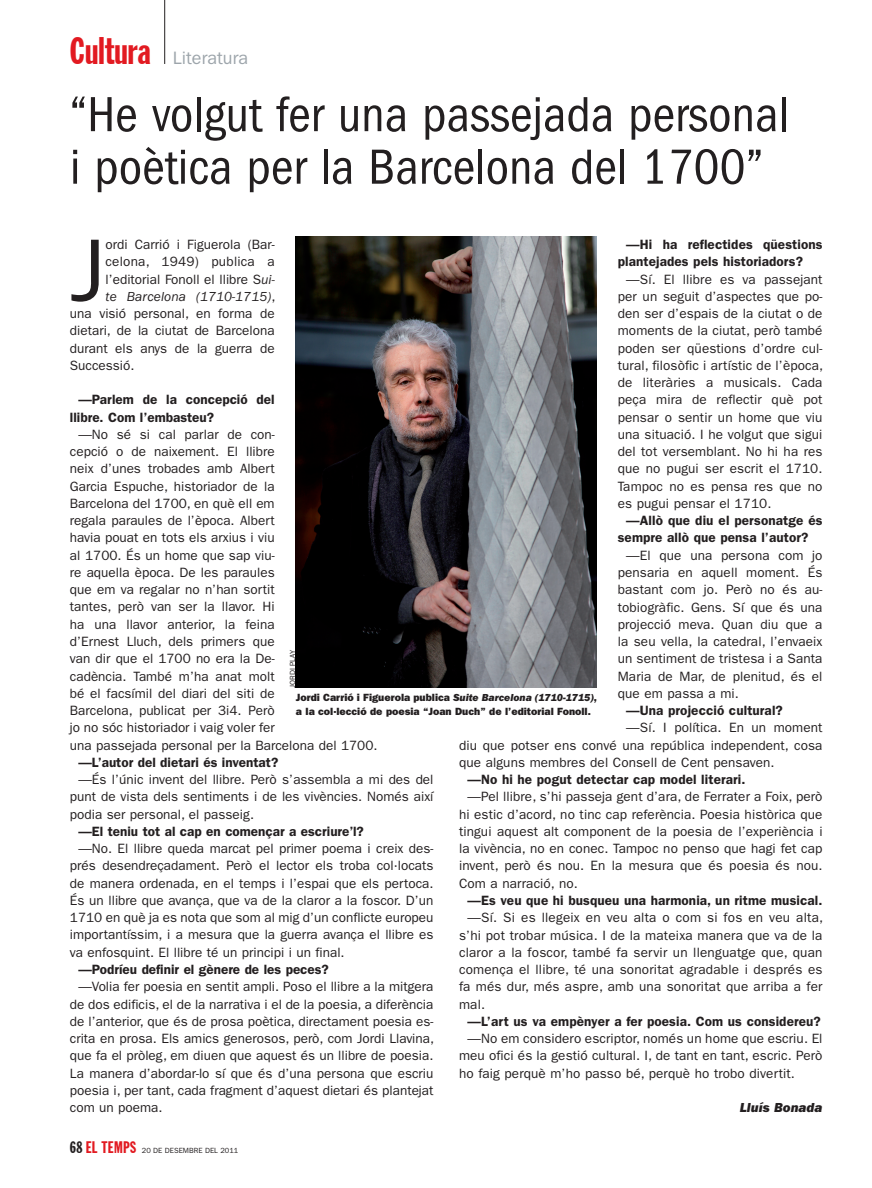
<style>
.page{position:relative;width:872px;height:1188px;background:#fff}
.page>*{position:absolute;margin:0;border:0;box-sizing:border-box;transform-origin:0 0}
.t1{font:88.95px "ITC Franklin Gothic Std";color:#231f20}
.t2{font:condensed 51px/52.5px "ITC Franklin Gothic Std";color:#231f20}
.t3{font:18px "ITC Franklin Gothic Std";color:#9da5ab}
.t4{font:13.5px/17.2px "ITC Franklin Gothic Std";color:#231f20;text-align:justify}
.t5{font:600 13.5px/17.2px "ITC Franklin Gothic Std";letter-spacing:.005em;color:#231f20}
.t6{font:italic 13.5px "ITC Franklin Gothic Std";letter-spacing:.01em;color:#231f20}
.t7{font:13.5px "ITC Franklin Gothic Std Hvy It";color:#231f20}
.t8{font:10.5px/13.5px "ITC Franklin Gothic Std Hvy";color:#231f20}
.t9{font:7.5px "ITC Franklin Gothic Std";letter-spacing:.005em;color:#231f20}
.s1{font-family:"Franklin Gothic EC";font-size:37.5px;color:#e21a21}
.s2{font-style:italic}
.s3{font-style:normal}
.s4{font-family:"ITC Franklin Gothic Std Hvy It"}
.s5{font-family:"Franklin Gothic EC";font-size:16.35px}
.s6{font-family:"Franklin Gothic EC";font-size:16.35px;color:#e21a21}
</style>
<div class="page">
<hr style="left:164px;top:0;width:1px;height:64px;background:#231f20">
<img style="left:296px;top:236px;width:301px;height:451px">
<h3 class="t3" style="left:70px;top:52px;width:180px"><span class="s1">Cultura</span> Literatura</h3>
<h2 class="t2" style="left:70px;top:92px;width:720px">“He volgut fer una passejada personal i poètica per la Barcelona del 1700”</h2>
<h1 class="t1" style="left:70px;top:239px;width:37px">J</h1>
<p class="t4" style="left:106px;top:237px;width:171px">ordi Carrió i Figuerola (Bar-</p>
<p class="t5" style="left:618px;top:237px;width:206px;text-indent:9px">—Hi ha reflectides qüestions plantejades pels historiadors?</p>
<p class="t4" style="left:618px;top:271px;width:207px;text-indent:9px">—Sí. El llibre es va passejant per un seguit d’aspectes que po&shy;den ser d’espais de la ciutat o de moments de la ciutat, però també poden ser qüestions d’ordre cul&shy;tural, filosòfic i artístic de l’època, de literàries a musicals. Cada peça mira de reflectir què pot pensar o sentir un home que viu una situació. I he volgut que sigui del tot versemblant. No hi ha res que no pugui ser escrit el 1710.<br>Tampoc no es pensa res que no es pugui pensar el 1710.</p>
<p class="t5" style="left:618px;top:513px;width:206px;text-indent:9px">—Allò que diu el personatge és sempre allò que pensa l’autor?</p>
<p class="t4" style="left:618px;top:547px;width:206px;text-indent:9px">—El que una persona com jo pensaria en aquell moment. És bastant com jo. Però no és au&shy;tobiogràfic. Gens. Sí que és una projecció meva. Quan diu que a la seu vella, la catedral, l’envaeix un sentiment de tristesa i a Santa Maria de Mar, de plenitud, és el que em passa a mi.</p>
<p class="t5" style="left:626px;top:703px;width:158px">—Una projecció cultural?</p>
<p class="t4" style="left:459px;top:720px;width:365px;text-indent:167px">—Sí. I política. En un moment diu que potser ens convé una república independent, cosa que alguns membres del Consell de Cent pensaven.</p>
<p class="t5" style="left:468px;top:772px;width:279px">—No hi he pogut detectar cap model literari.</p>
<p class="t4" style="left:459px;top:789px;width:365px;text-indent:9px">—Pel llibre, s’hi passeja gent d’ara, de Ferrater a Foix, però hi estic d’acord, no tinc cap referència. Poesia històrica que tingui aquest alt component de la poesia de l’experiència i la vivència, no en conec. Tampoc no penso que hagi fet cap invent, però és nou. En la mesura que és poesia és nou.<br>Com a narració, no.</p>
<p class="t5" style="left:468px;top:892px;width:357px">—Es veu que hi busqueu una harmonia, un ritme musical.</p>
<p class="t4" style="left:459px;top:910px;width:366px;text-indent:9px">—Sí. Si es llegeix en veu alta o com si fos en veu alta, s’hi pot trobar música. I de la mateixa manera que va de la claror a la foscor, també fa servir un llenguatge que, quan comença el llibre, té una sonoritat agradable i després es fa més dur, més aspre, amb una sonoritat que arriba a fer mal.</p>
<p class="t5" style="left:468px;top:1013px;width:355px">—L’art us va empènyer a fer poesia. Com us considereu?</p>
<p class="t4" style="left:459px;top:1030px;width:365px;text-indent:9px">—No em considero escriptor, només un home que escriu. El meu ofici és la gestió cultural. I, de tant en tant, escric. Però ho faig perquè m’ho passo bé, perquè ho trobo divertit.</p>
<p class="t7" style="left:740px;top:1102px;width:84px">Lluís Bonada</p>
<p class="t4" style="left:106px;top:254px;width:171px">celona, 1949) publica a</p>
<p class="t4" style="left:106px;top:271px;width:171px">l’editorial Fonoll el llibre S<span class="s2">ui-</span></p>
<p class="t6" style="left:106px;top:291px;width:171px">te Barcelona (1710-1715)<span class="s3">,</span></p>
<p class="t4" style="left:70px;top:306px;width:206px">una visió personal, en forma de</p>
<p class="t4" style="left:70px;top:323px;width:206px">dietari, de la ciutat de Barcelona</p>
<p class="t4" style="left:70px;top:340px;width:206px">durant els anys de la guerra de</p>
<p class="t4" style="left:70px;top:357px;width:66px">Successió.</p>
<p class="t5" style="left:70px;top:392px;width:206px;text-indent:9px">—Parlem de la concepció del llibre. Com l’embasteu?</p>
<p class="t4" style="left:70px;top:426px;width:309px;text-align:left;text-indent:9px">—No sé si cal parlar de con-<br>cepció o de naixement. El llibre<br>neix d’unes trobades amb Albert<br>Garcia Espuche, historiador de la<br>Barcelona del 1700, en què ell em<br>regala paraules de l’època. Albert<br>havia pouat en tots els arxius i viu<br>al 1700. És un home que sap viu-<br>re aquella època. De les paraules<br>que em va regalar no n’han sortit<br>tantes, però van ser la llavor. Hi<br>ha una llavor anterior, la feina<br>d’Ernest Lluch, dels primers que<br>van dir que el 1700 no era la De-<br>cadència. També m’ha anat molt<br>bé el facsímil del diari del siti de<br>Barcelona, publicat per 3i4. Però<br>jo no sóc historiador i vaig voler fer<br>una passejada personal per la Barcelona del 1700.</p>
<p class="t5" style="left:78px;top:754px;width:201px">—L’autor del dietari és inventat?</p>
<p class="t4" style="left:70px;top:771px;width:365px;text-indent:9px">—És l’únic invent del llibre. Però s’assembla a mi des del punt de vista dels sentiments i de les vivències. Només així podia ser personal, el passeig.</p>
<p class="t5" style="left:78px;top:823px;width:287px">—El teniu tot al cap en començar a escriure’l?</p>
<p class="t4" style="left:70px;top:840px;width:365px;text-indent:9px">—No. El llibre queda marcat pel primer poema i creix des&shy;prés desendreçadament. Però el lector els troba col·locats de manera ordenada, en el temps i l’espai que els pertoca.<br>És un llibre que avança, que va de la claror a la foscor. D’un 1710 en què ja es nota que som al mig d’un conflicte europeu importantíssim, i a mesura que la guerra avança el llibre es va enfosquint. El llibre té un principi i un final.</p>
<p class="t5" style="left:78px;top:961px;width:252px">—Podríeu definir el gènere de les peces?</p>
<p class="t4" style="left:70px;top:978px;width:366px;text-indent:9px">—Volia fer poesia en sentit ampli. Poso el llibre a la mitgera de dos edificis, el de la narrativa i el de la poesia, a diferència de l’anterior, que és de prosa poètica, directament poesia es&shy;crita en prosa. Els amics generosos, però, com Jordi Llavina, que fa el pròleg, em diuen que aquest és un llibre de poesia.<br>La manera d’abordar-lo sí que és d’una persona que escriu poesia i, per tant, cada fragment d’aquest dietari és plantejat com un poema.</p>
<p class="t9" style="left:290px;top:687px;width:39px;rotate:-90deg">JORDI PLAY</p>
<p class="t8" style="left:296px;top:691px;width:303px">Jordi Carrió i Figuerola publica <span class="s4">Suite Barcelona (1710-1715)</span>, a la col·lecció de poesia “Joan Duch” de l’editorial Fonoll.</p>
<p class="t9" style="left:70px;top:1147px;width:170px"><span class="s5">68</span> <span class="s6">EL TEMPS</span> 20 DE DESEMBRE DEL 2011</p>
</div>
